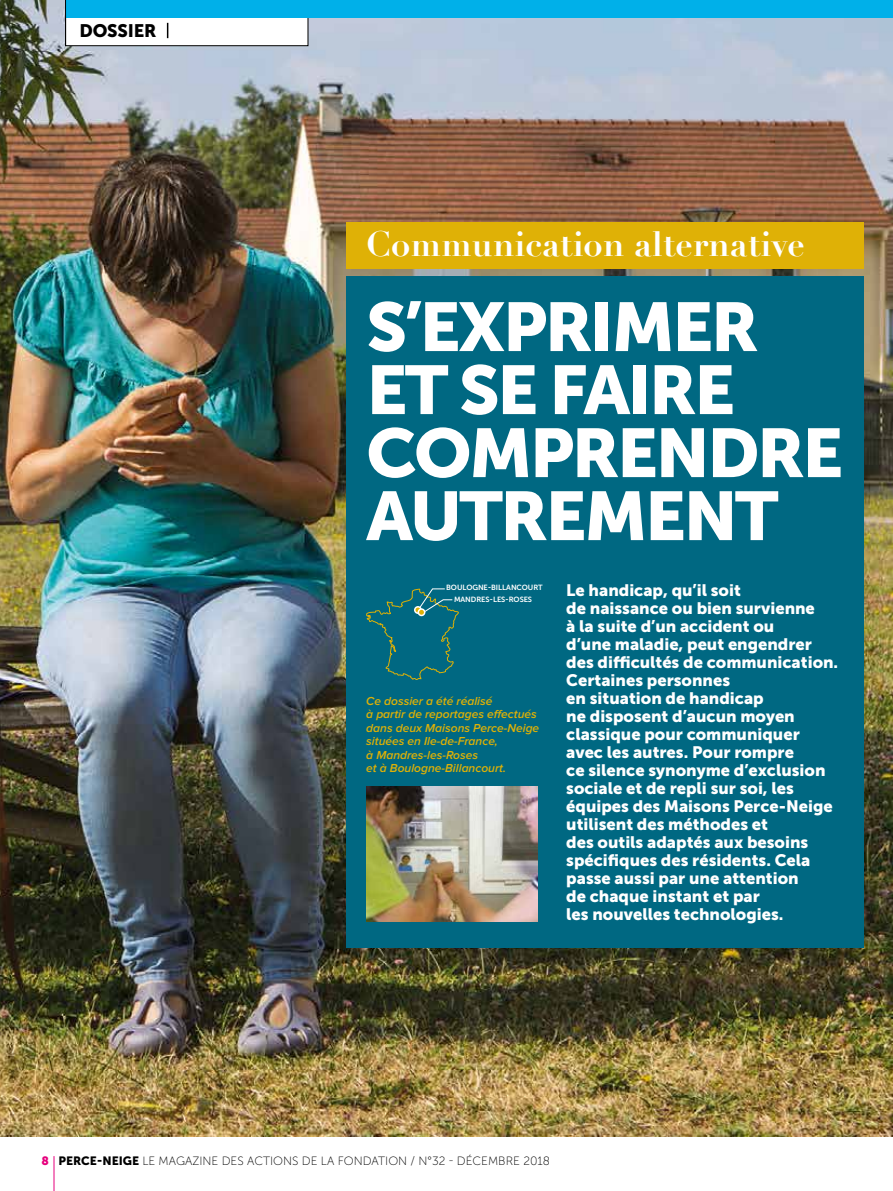
<style>
.page{position:relative;width:893px;height:1191px;background:#fff}
.page>*{position:absolute;margin:0;border:0;box-sizing:border-box;transform-origin:0 0}
.t1{font:68.4px/63px "Museo Sans 900";letter-spacing:-.04em;color:#fff}
.t2{font:700 34.5px "Didot";color:#fff}
.t3{font:18px "Museo Sans 900";letter-spacing:-.01em;color:#000}
.t4{font:16.5px/18px "Museo Sans 900";color:#fff}
.t5{font:italic 600 12px/13.5px "Proxima Nova";color:#dfb106}
.t6{font:12px "Museo Sans 100";color:#000}
.t7{font:7.5px/11.9px "Museo Sans 700";letter-spacing:-.01em;color:#fff;text-align:center}
.s1{font-family:"Museo Sans 900";color:#e6007d}
.s2{font-family:"Museo Sans 900"}
</style>
<div class="page">
<hr style="left:54px;top:1156px;width:1px;height:35px;background:#e6007d">
<img style="left:0;top:0;width:893px;height:1137px">
<div style="left:346px;top:223px;width:518px;height:46px;background:#dfb106"></div>
<div style="left:66px;top:15px;width:242px;height:31px;background:#fff"></div>
<div style="left:65px;top:15px;width:243px;height:31px;border:1px solid #000"></div>
<svg style="left:167px;top:23px;width:1px;height:15px"></svg>
<div style="left:66px;top:0;width:827px;height:17px;background:#00b0e9"></div>
<hr style="left:65px;top:0;width:1px;height:46px;background:#000">
<div style="left:346px;top:276px;width:518px;height:672px;background:#006882"></div>
<svg style="left:366px;top:588px;width:93px;height:92px"></svg>
<img style="left:366px;top:787px;width:172px;height:134px">
<p class="t3" style="left:79px;top:21px;width:79px">DOSSIER</p>
<h2 class="t2" style="left:366px;top:222px;width:440px">Communication alternative</h2>
<h1 class="t1" style="left:366px;top:295px;width:479px">S’EXPRIMER<br>ET SE FAIRE<br>COMPRENDRE<br>AUTREMENT</h1>
<p class="t7" style="left:446px;top:582px;width:98px">BOULOGNE-BILLANCOURT<br>MANDRES-LES-ROSES</p>
<p class="t5" style="left:366px;top:694px;width:175px">Ce dossier a été réalisé<br>à partir de reportages effectués dans deux Maisons Perce-Neige situées en Ile-de-France,<br>à Mandres-les-Roses<br>et à Boulogne-Billancourt.</p>
<p class="t4" style="left:566px;top:581px;width:274px">Le handicap, qu’il soit<br>de naissance ou bien survienne<br>à la suite d’un accident ou<br>d’une maladie, peut engendrer des difficultés de communication.<br>Certaines personnes<br>en situation de handicap<br>ne disposent d’aucun moyen classique pour communiquer avec les autres. Pour rompre<br>ce silence synonyme d’exclusion sociale et de repli sur soi, les équipes des Maisons Perce-Neige utilisent des méthodes et<br>des outils adaptés aux besoins spécifiques des résidents. Cela passe aussi par une attention<br>de chaque instant et par<br>les nouvelles technologies.</p>
<p class="t6" style="left:42px;top:1155px;width:510px"><span class="s1">8</span> <span class="s2">PERCE-NEIGE</span> LE MAGAZINE DES ACTIONS DE LA FONDATION / N°32 - DÉCEMBRE 2018</p>
</div>
